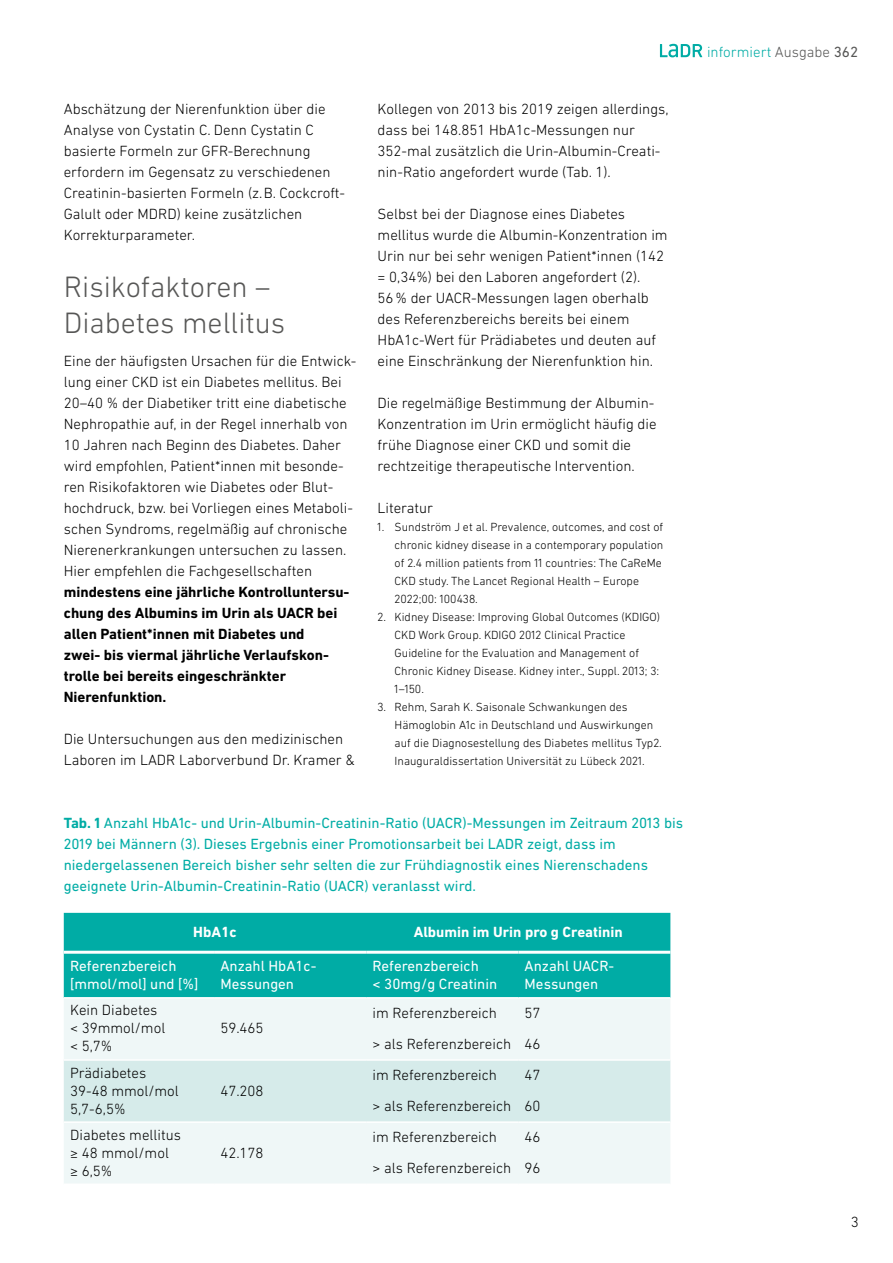
<style>
.page{position:relative;width:893px;height:1263px;background:#fff}
.page>*{position:absolute;margin:0;border:0;box-sizing:border-box;transform-origin:0 0}
.t1{font:300 30px/36px "DIN Next LT Pro";color:#575756}
.t2{font:300 15px/21px "DIN Next LT Pro";color:#000}
.t3{font:15px/21px "DIN Next LT Pro";color:#00aca5}
.t4{font:700 15px/21px "DIN Next LT Pro";color:#000}
.t5{font:15px/18px "DIN Next LT Pro";color:#fff}
.t6{font:700 15px "DIN Next LT Pro";color:#fff}
.t7{font:300 15px "DIN Next LT Pro";color:#00aca5}
.t8{font:300 12px/18px "DIN Next LT Pro";color:#000}
.s1{font-weight:700}
.s2{color:#575756}
.s3{font-weight:400;color:#575756}
</style>
<div class="page">
<svg style="left:660px;top:44px;width:42px;height:13px"></svg>
<div style="left:64px;top:913px;width:606px;height:84px;background:#00aca5"></div>
<div style="left:64px;top:999px;width:606px;height:184px;background:#eff7f7"></div>
<div style="left:64px;top:1061px;width:606px;height:60px;background:#d6ebea"></div>
<hr style="left:64px;top:951px;width:150px;height:3px;background:#fff">
<hr style="left:214px;top:951px;width:152px;height:3px;background:#fff">
<hr style="left:366px;top:951px;width:152px;height:3px;background:#fff">
<hr style="left:518px;top:951px;width:152px;height:3px;background:#fff">
<hr style="left:64px;top:1059px;width:150px;height:2px;background:#fff">
<hr style="left:214px;top:1059px;width:152px;height:2px;background:#fff">
<hr style="left:366px;top:1059px;width:152px;height:2px;background:#fff">
<hr style="left:518px;top:1059px;width:152px;height:2px;background:#fff">
<hr style="left:64px;top:1121px;width:150px;height:2px;background:#fff">
<hr style="left:214px;top:1121px;width:152px;height:2px;background:#fff">
<hr style="left:366px;top:1121px;width:152px;height:2px;background:#fff">
<hr style="left:518px;top:1121px;width:152px;height:2px;background:#fff">
<p class="t2" style="left:64px;top:98px;width:283px">Abschätzung der Nierenfunktion über die Analyse von Cystatin C. Denn Cystatin C basierte Formeln zur GFR-Berechnung erfordern im Gegensatz zu verschiedenen Creatinin-basierten Formeln (z.B. Cockcroft-Galult oder MDRD) keine zusätzlichen Korrekturparameter.</p>
<h1 class="t1" style="left:64px;top:269px;width:223px">Risikofaktoren –<br>Diabetes mellitus</h1>
<p class="t2" style="left:64px;top:350px;width:294px">Eine der häufigsten Ursachen für die Entwick&shy;lung einer CKD ist ein Diabetes mellitus. Bei 20–40 % der Diabetiker tritt eine diabetische Nephropathie auf, in der Regel innerhalb von 10 Jahren nach Beginn des Diabetes. Daher wird empfohlen, Patient*innen mit besonde&shy;ren Risikofaktoren wie Diabetes oder Blut&shy;hochdruck, bzw. bei Vorliegen eines Metaboli&shy;schen Syndroms, regelmäßig auf chronische Nierenerkrankungen untersuchen zu lassen.<br>Hier empfehlen die Fachgesellschaften</p>
<p class="t4" style="left:64px;top:581px;width:287px">mindestens eine jährliche Kontrolluntersu&shy;chung des Albumins im Urin als UACR bei allen Patient*innen mit Diabetes und<br>zwei- bis viermal jährliche Verlaufskon&shy;trolle bei bereits eingeschränkter Nierenfunktion.</p>
<p class="t2" style="left:64px;top:728px;width:293px">Die Untersuchungen aus den medizinischen<br>Laboren im LADR Laborverbund Dr. Kramer &amp;</p>
<p class="t2" style="left:378px;top:98px;width:293px">Kollegen von 2013 bis 2019 zeigen allerdings, dass bei 148.851 HbA1c-Messungen nur 352-mal zusätzlich die Urin-Albumin-Creati&shy;nin-Ratio angefordert wurde (Tab. 1).</p>
<p class="t2" style="left:378px;top:203px;width:292px">Selbst bei der Diagnose eines Diabetes mellitus wurde die Albumin-Konzentration im Urin nur bei sehr wenigen Patient*innen (142 = 0,34%) bei den Laboren angefordert (2).<br>56% der UACR-Messungen lagen oberhalb des Referenzbereichs bereits bei einem HbA1c-Wert für Prädiabetes und deuten auf eine Einschränkung der Nierenfunktion hin.</p>
<p class="t2" style="left:378px;top:392px;width:281px">Die regelmäßige Bestimmung der Albumin-Konzentration im Urin ermöglicht häufig die frühe Diagnose einer CKD und somit die rechtzeitige therapeutische Intervention.</p>
<p class="t2" style="left:378px;top:497px;width:57px">Literatur</p>
<p class="t8" style="left:395px;top:518px;width:270px;text-indent:-17px">1. Sundström J et al. Prevalence, outcomes, and cost of chronic kidney disease in a contemporary population of 2.4 million patients from 11 countries: The CaReMe CKD study. The Lancet Regional Health – Europe 2022;00: 100438.</p>
<p class="t8" style="left:395px;top:608px;width:267px;text-indent:-17px">2. Kidney Disease: Improving Global Outcomes (KDIGO)<br>CKD Work Group. KDIGO 2012 Clinical Practice Guideline for the Evaluation and Management of Chronic Kidney Disease. Kidney inter., Suppl. 2013; 3:<br>1–150.</p>
<p class="t8" style="left:395px;top:698px;width:269px;text-indent:-17px">3. Rehm, Sarah K. Saisonale Schwankungen des Hämoglobin A1c in Deutschland und Auswirkungen auf die Diagnosestellung des Diabetes mellitus Typ2.<br>Inauguraldissertation Universität zu Lübeck 2021.</p>
<p class="t3" style="left:64px;top:812px;width:621px"><span class="s1">Tab. 1</span> Anzahl HbA1c- und Urin-Albumin-Creatinin-Ratio (UACR)-Messungen im Zeitraum 2013 bis 2019 bei Männern (3). Dieses Ergebnis einer Promotionsarbeit bei LADR zeigt, dass im niedergelassenen Bereich bisher sehr selten die zur Frühdiagnostik eines Nierenschadens geeignete Urin-Albumin-Creatinin-Ratio (UACR) veranlasst wird.</p>
<p class="t6" style="left:193px;top:923px;width:45px">HbA1c</p>
<p class="t6" style="left:414px;top:923px;width:210px">Albumin im Urin pro g Creatinin</p>
<p class="t5" style="left:70px;top:957px;width:130px">Referenzbereich [mmol/mol] und [%]</p>
<p class="t5" style="left:220px;top:957px;width:97px">Anzahl HbA1c-<br>Messungen</p>
<p class="t5" style="left:372px;top:957px;width:126px">Referenzbereich<br>&lt; 30mg/g Creatinin</p>
<p class="t5" style="left:525px;top:957px;width:91px">Anzahl UACR-<br>Messungen</p>
<p class="t2" style="left:70px;top:1001px;width:97px;line-height:18px">Kein Diabetes &lt; 39mmol/mol &lt; 5,7%</p>
<p class="t2" style="left:372px;top:997px;width:170px;line-height:31px;text-align:right">57<br>&gt; als Referenzbereich 46</p>
<p class="t2" style="left:372px;top:1002px;width:126px">im Referenzbereich</p>
<p class="t2" style="left:220px;top:1018px;width:45px">59.465</p>
<p class="t2" style="left:70px;top:1063px;width:110px;line-height:18px">Prädiabetes<br>39-48 mmol/mol<br>5,7-6,5%</p>
<p class="t2" style="left:70px;top:1125px;width:112px;line-height:18px">Diabetes mellitus ≥ 48 mmol/mol<br>≥ 6,5%</p>
<p class="t2" style="left:220px;top:1080px;width:45px">47.208</p>
<p class="t2" style="left:220px;top:1142px;width:45px">42.178</p>
<p class="t2" style="left:372px;top:1059px;width:170px;line-height:31px;text-align:right">47<br>&gt; als Referenzbereich 60</p>
<p class="t2" style="left:372px;top:1064px;width:126px">im Referenzbereich</p>
<p class="t2" style="left:372px;top:1121px;width:170px;line-height:31px;text-align:right">46<br>&gt; als Referenzbereich 96</p>
<p class="t2" style="left:372px;top:1126px;width:126px">im Referenzbereich</p>
<p class="t7" style="left:707px;top:43px;width:153px">informiert <span class="s2">Ausgabe</span> <span class="s3">362</span></p>
<p class="t2" style="left:851px;top:1211px;width:9px">3</p>
</div>
